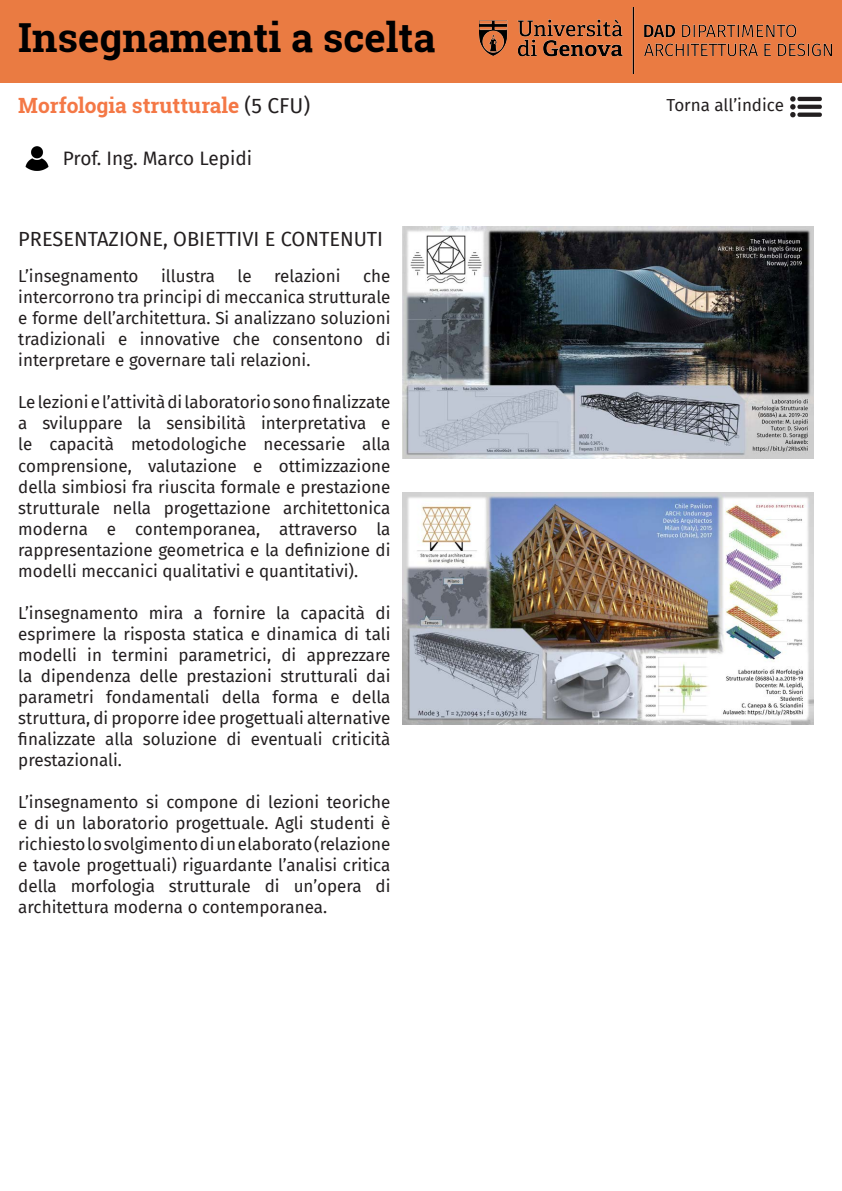
<style>
.page{position:relative;width:842px;height:1191px;background:#fff}
.page>*{position:absolute;margin:0;border:0;box-sizing:border-box;transform-origin:0 0}
.t1{font:700 40px "Roboto Slab";color:#000001}
.t2{font:700 21px "Roboto Slab";color:#f47846}
.t3{font:20px "Fira Sans";color:#231f20}
.t4{font:19px "Fira Sans";color:#231f20}
.t5{font:17px/21px "Fira Sans";color:#231f20;text-align:justify}
.s1{font-family:"Fira Sans";font-weight:400;color:#231f20}
</style>
<div class="page">
<div style="left:0;top:0;width:841px;height:82px;background:#ea7b42"></div>
<img style="left:790px;top:96px;width:32px;height:22px">
<img style="left:480px;top:8px;width:351px;height:65px">
<img style="left:403px;top:227px;width:411px;height:231px">
<img style="left:403px;top:493px;width:411px;height:231px">
<img style="left:25px;top:146px;width:24px;height:25px">
<p class="t1" style="left:18px;top:10px;width:419px">Insegnamenti a scelta</p>
<p class="t2" style="left:18px;top:91px;width:293px">Morfologia strutturale <span class="s1">(5 CFU)</span></p>
<p class="t4" style="left:63px;top:144px;width:191px">Prof. Ing. Marco Lepidi</p>
<p class="t3" style="left:18px;top:223px;width:366px">PRESENTAZIONE, OBIETTIVI E CONTENUTI</p>
<p class="t5" style="left:18px;top:265px;width:122px">L’insegnamento</p>
<p class="t5" style="left:161px;top:265px;width:55px">illustra</p>
<p class="t5" style="left:238px;top:265px;width:16px">le</p>
<p class="t5" style="left:274px;top:265px;width:68px">relazioni</p>
<p class="t5" style="left:18px;top:265px;width:374px;text-indent:345px">che intercorrono tra principi di meccanica strutturale e forme dell’architettura. Si analizzano soluzioni tradizionali e innovative che consentono di interpretare e governare tali relazioni.</p>
<p class="t5" style="left:18px;top:391px;width:374px">Le lezioni e l’attività di laboratorio sono finalizzate a sviluppare la sensibilità interpretativa e le capacità metodologiche necessarie alla comprensione, valutazione e ottimizzazione della simbiosi fra riuscita formale e prestazione strutturale nella progettazione architettonica moderna e contemporanea, attraverso la rappresentazione geometrica e la definizione di modelli meccanici qualitativi e quantitativi).</p>
<p class="t5" style="left:18px;top:601px;width:374px">L’insegnamento mira a fornire la capacità di esprimere la risposta statica e dinamica di tali modelli in termini parametrici, di apprezzare la dipendenza delle prestazioni strutturali dai parametri fondamentali della forma e della struttura, di proporre idee progettuali alternative finalizzate alla soluzione di eventuali criticità prestazionali.</p>
<p class="t5" style="left:18px;top:790px;width:374px">L’insegnamento si compone di lezioni teoriche e di un laboratorio progettuale. Agli studenti è richiesto lo svolgimento di un elaborato (relazione e tavole progettuali) riguardante l’analisi critica della morfologia strutturale di un’opera di architettura moderna o contemporanea.</p>
<p class="t5" style="left:666px;top:95px;width:119px">Torna all’indice</p>
</div>
